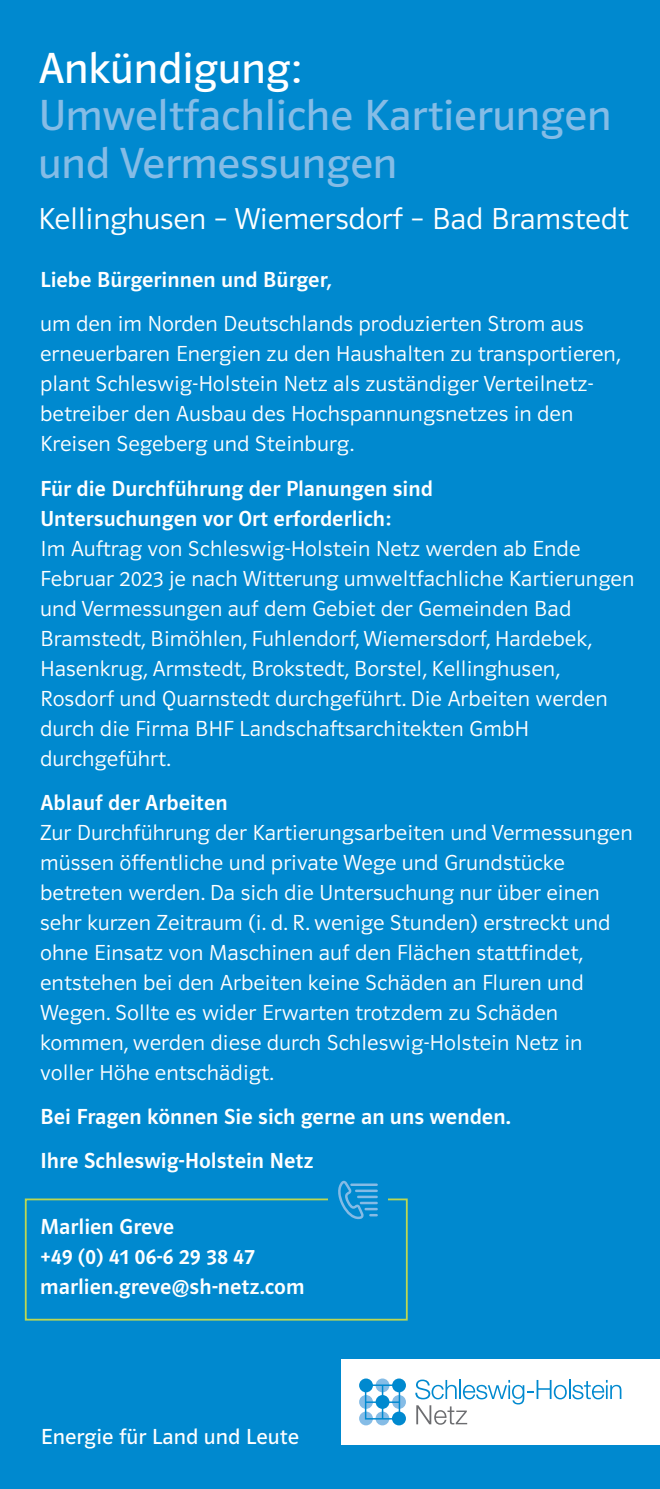
<style>
.page{position:relative;width:660px;height:1489px;background:#fff}
.page>*{position:absolute;margin:0;border:0;box-sizing:border-box;transform-origin:0 0}
.t1{font:45px/47.5px "Polo 22 K Buch";letter-spacing:.01em;color:#85bce6}
.t2{font:45px "Polo 22 K Buch";letter-spacing:.01em;color:#fff}
.t3{font:31.25px "Polo 22 K Leicht";letter-spacing:.01em;color:#fff}
.t4{font:22.5px/30px "Polo 11 Neu Leicht";color:#fff}
.t5{font:22.5px/30px "Polo 11 Neu Krftg";color:#fff}
.t6{font:22.5px "Polo 11 Neu Buch";color:#fff}
</style>
<div class="page">
<div style="left:0;top:0;width:659px;height:1488px;background:#0089cf"></div>
<div style="left:341px;top:1359px;width:318px;height:85px;background:#fff"></div>
<div style="left:359px;top:1378px;width:13px;height:14px;background:#0089cf;border-radius:50%"></div>
<div style="left:375px;top:1378px;width:14px;height:14px;background:#85bce6;border-radius:50%"></div>
<div style="left:392px;top:1378px;width:13px;height:14px;background:#0089cf;border-radius:50%"></div>
<div style="left:359px;top:1394px;width:13px;height:14px;background:#85bce6;border-radius:50%"></div>
<svg style="left:392px;top:1394px;width:13px;height:14px"></svg>
<svg style="left:359px;top:1411px;width:13px;height:14px"></svg>
<svg style="left:375px;top:1411px;width:14px;height:14px"></svg>
<div style="left:391px;top:1411px;width:14px;height:14px;background:#0089cf;border-radius:50%"></div>
<svg style="left:364px;top:1384px;width:36px;height:35px"></svg>
<svg style="left:415px;top:1379px;width:206px;height:45px"></svg>
<div style="left:375px;top:1394px;width:14px;height:14px;background:#0089cf;border-radius:50%"></div>
<div style="left:25px;top:1198px;width:382px;height:122px;border:2px solid #bcd752"></div>
<div style="left:328px;top:1157px;width:59px;height:84px;background:#0089cf"></div>
<svg style="left:338px;top:1180px;width:39px;height:38px"></svg>
<h1 class="t2" style="left:38px;top:44px;width:264px">Ankündigung:</h1>
<h1 class="t1" style="left:38px;top:92px;width:574px">Umweltfachliche Kartierungen und Vermessungen</h1>
<h2 class="t3" style="left:38px;top:203px;width:591px">Kellinghusen – Wiemersdorf – Bad Bramstedt</h2>
<p class="t5" style="left:40px;top:265px;width:293px">Liebe Bürgerinnen und Bürger,</p>
<p class="t4" style="left:40px;top:309px;width:581px">um den im Norden Deutschlands produzierten Strom aus erneuerbaren Energien zu den Haushalten zu transportieren, plant Schleswig-Holstein Netz als zuständiger Verteilnetz&shy;betreiber den Ausbau des Hochspannungsnetzes in den Kreisen Segeberg und Steinburg.</p>
<p class="t5" style="left:40px;top:473px;width:394px">Für die Durchführung der Planungen sind<br>Untersuchungen vor Ort erforderlich:</p>
<p class="t4" style="left:40px;top:533px;width:595px">Im Auftrag von Schleswig-Holstein Netz werden ab Ende Februar 2023 je nach Witterung umweltfachliche Kartierungen und Vermessungen auf dem Gebiet der Gemeinden Bad Bramstedt, Bimöhlen, Fuhlendorf, Wiemersdorf, Hardebek, Hasenkrug, Armstedt, Brokstedt, Borstel, Kellinghusen, Rosdorf und Quarnstedt durchgeführt. Die Arbeiten werden durch die Firma BHF Landschaftsarchitekten GmbH durchgeführt.</p>
<p class="t5" style="left:40px;top:787px;width:189px">Ablauf der Arbeiten</p>
<p class="t4" style="left:40px;top:817px;width:593px">Zur Durchführung der Kartierungsarbeiten und Vermessungen müssen öffentliche und private Wege und Grundstücke betreten werden. Da sich die Untersuchung nur über einen sehr kurzen Zeitraum (i. d. R. wenige Stunden) erstreckt und ohne Einsatz von Maschinen auf den Flächen stattfindet, entstehen bei den Arbeiten keine Schäden an Fluren und Wegen. Sollte es wider Erwarten trotzdem zu Schäden kommen, werden diese durch Schleswig-Holstein Netz in voller Höhe entschädigt.</p>
<p class="t5" style="left:40px;top:1094px;width:472px;line-height:44.2px">Bei Fragen können Sie sich gerne an uns wenden.<br>Ihre Schleswig-Holstein Netz</p>
<p class="t5" style="left:40px;top:1211px;width:266px">Marlien Greve<br>+49 (0) 41 06-6 29 38 47 marlien.greve@sh-netz.com</p>
<p class="t6" style="left:41px;top:1423px;width:260px">Energie für Land und Leute</p>
</div>
